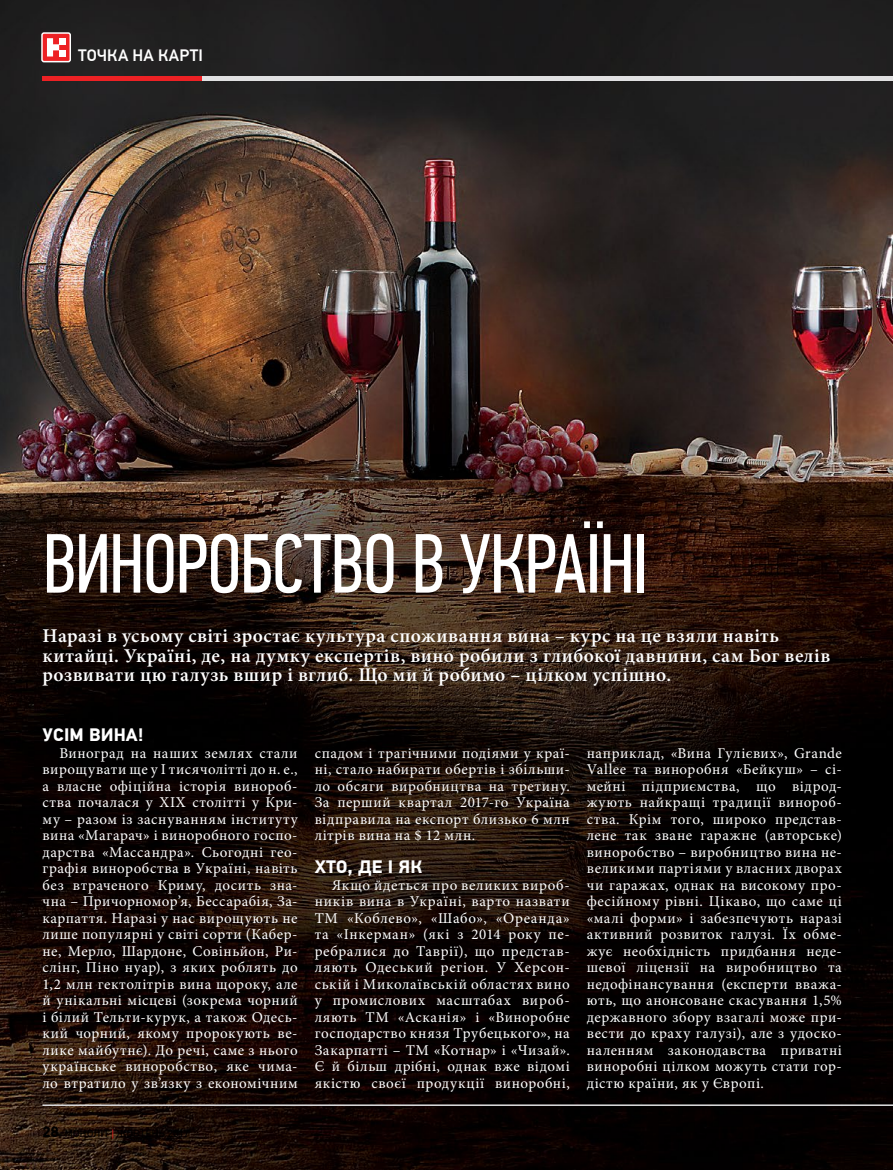
<style>
.page{position:relative;width:893px;height:1170px;background:#fff}
.page>*{position:absolute;margin:0;border:0;box-sizing:border-box;transform-origin:0 0}
.Headline_46{font:84px "PF Din Text Comp Pro";letter-spacing:-.025em;color:#fff}
.lid{font:600 19.5px/19.5px "Minion Pro";letter-spacing:.03em;color:#fff}
.t1{font:700 18px "PF Din Text Pro";letter-spacing:.01em;color:#fff}
.t2{font:500 16.5px "PF Din Text Pro";letter-spacing:.01em;color:#fff}
.Text_Antiqua{font:15px/16.5px "Minion Pro";letter-spacing:.04em;color:#fff;text-align:justify}
.t3{font:10.5px "PF Din Text Pro";letter-spacing:.04em;color:#000}
.s1{font-weight:700;font-size:15px}
.s2{color:#ed2124}
</style>
<div class="page">
<img style="left:0;top:0;width:893px;height:1169px">
<div style="left:42px;top:33px;width:28px;height:29px;background:#ed2124;border-radius:2px"></div>
<div style="left:41px;top:32px;width:30px;height:30px;border:2px solid #fff;border-radius:2px"></div>
<svg style="left:47px;top:38px;width:18px;height:18px"></svg>
<hr style="left:43px;top:1104px;width:850px;height:1px;background:#e0e0e1">
<hr style="left:202px;top:77px;width:691px;height:4px;background:#e0e0e1">
<hr style="left:43px;top:77px;width:159px;height:4px;background:#ed2124">
<p class="t2" style="left:78px;top:45px;width:126px">ТОЧКА НА КАРТІ</p>
<p class="Headline_46" style="left:43px;top:516px;width:608px">ВИНОРОБСТВО В УКРАЇНІ</p>
<p class="lid" style="left:43px;top:626px;width:789px">Наразі в усьому світі зростає культура споживання вина – курс на це взяли навіть китайці. Україні, де, на думку експертів, вино робили з глибокої давнини, сам Бог велів розвивати цю галузь вшир і вглиб. Що ми й робимо – цілком успішно.</p>
<p class="t1" style="left:43px;top:724px;width:102px">УСІМ ВИНА!</p>
<p class="Text_Antiqua" style="left:43px;top:744px;width:257px;text-indent:17px">Виноград на наших землях стали вирощувати ще у I тисячолітті до н. е., а власне офіційна історія винороб&shy;ства почалася у XIX столітті у Кри&shy;му – разом із заснуванням інституту вина «Магарач» і виноробного госпо&shy;дарства «Массандра». Сьогодні гео&shy;графія виноробства в Україні, навіть без втраченого Криму, досить зна&shy;чна – Причорномор’я, Бессарабія, За&shy;карпаття. Наразі у нас вирощують не лише популярні у світі сорти (Кабер&shy;не, Мерло, Шардоне, Совіньйон, Ри&shy;слінг, Піно нуар), з яких роблять до 1,2 млн гектолітрів вина щороку, але й унікальні місцеві (зокрема чорний і білий Тельти-курук, а також Одесь&shy;кий чорний, якому пророкують ве&shy;лике майбутнє). До речі, саме з нього українське виноробство, яке чима&shy;ло втратило у зв’язку з економічним</p>
<p class="Text_Antiqua" style="left:315px;top:744px;width:257px">спадом і трагічними подіями у краї&shy;ні, стало набирати обертів і збільши&shy;ло обсяги виробництва на третину.<br>За перший квартал 2017-го Україна відправила на експорт близько 6 млн літрів вина на $ 12 млн.</p>
<p class="t1" style="left:315px;top:856px;width:109px">ХТО, ДЕ І ЯК</p>
<p class="Text_Antiqua" style="left:315px;top:876px;width:257px;text-indent:17px">Якщо йдеться про великих вироб&shy;ників вина в Україні, варто назвати ТМ «Коблево», «Шабо», «Ореанда» та «Інкерман» (які з 2014 року пе&shy;ребралися до Таврії), що представ&shy;ляють Одеський регіон. У Херсон&shy;ській і Миколаївській областях вино у промислових масштабах вироб&shy;ляють ТМ «Асканія» і «Виноробне господарство князя Трубецького», на Закарпатті – ТМ «Котнар» і «Чизай».<br>Є й більш дрібні, однак вже відомі якістю своєї продукції виноробні,</p>
<p class="t3" style="left:43px;top:1127px;width:148px"><span class="s1">28</span> МОНОЛІТ <span class="s2">|</span> ЖОВТЕНЬ 2017</p>
<p class="Text_Antiqua" style="left:587px;top:744px;width:257px">наприклад, «Вина Гулієвих», Grande Vallee та виноробня «Бейкуш» – сі&shy;мейні підприємства, що відрод&shy;жують найкращі традиції винороб&shy;ства. Крім того, широко представ&shy;лене так зване гаражне (авторське) виноробство – виробництво вина не&shy;великими партіями у власних дворах чи гаражах, однак на високому про&shy;фесійному рівні. Цікаво, що саме ці «малі форми» і забезпечують наразі активний розвиток галузі. Їх обме&shy;жує необхідність придбання неде&shy;шевої ліцензії на виробництво та недофінансування (експерти вважа&shy;ють, що анонсоване скасування 1,5% державного збору взагалі може при&shy;вести до краху галузі), але з удоско&shy;наленням законодавства приватні виноробні цілком можуть стати гор&shy;дістю країни, як у Європі.</p>
</div>
